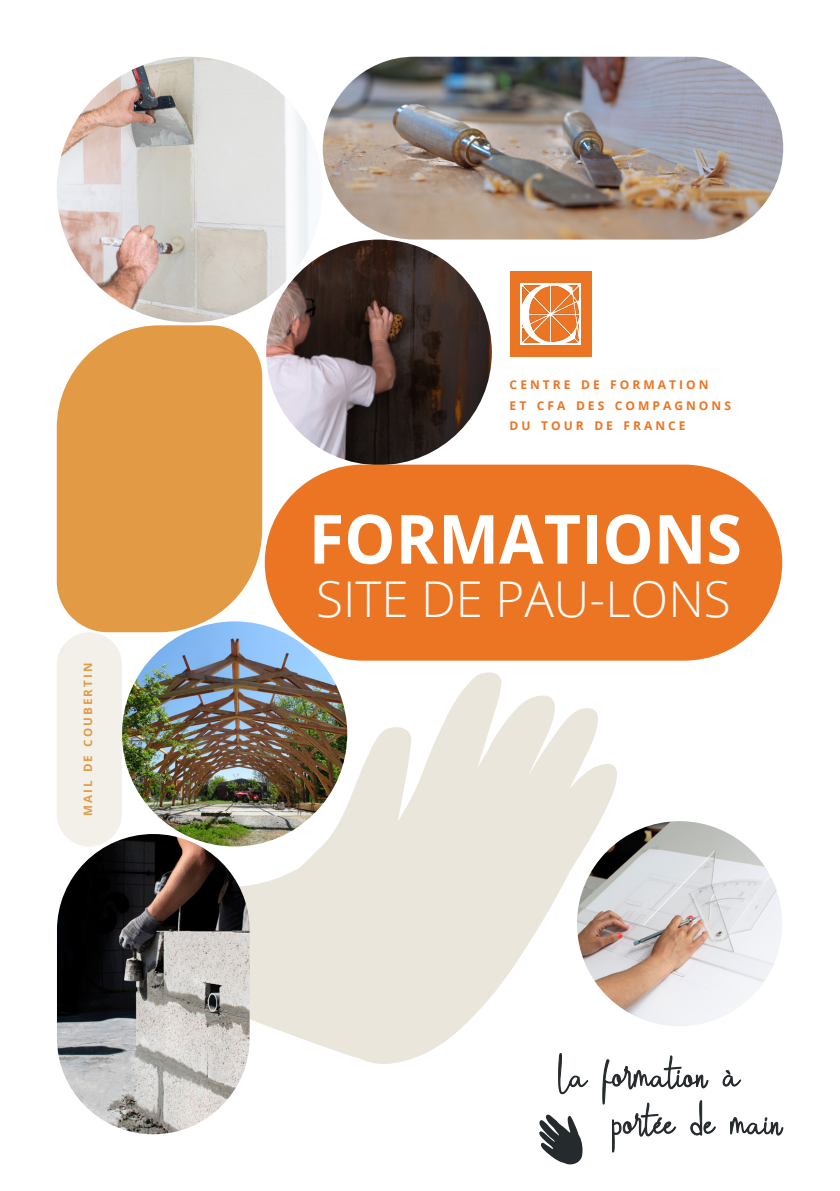
<style>
.page{position:relative;width:840px;height:1191px;background:#fff}
.page>*{position:absolute;margin:0;border:0;box-sizing:border-box;transform-origin:0 0}
.TITRE___COULEURS{font:700 67.8px "Open Sans";color:#fff;scale:.95 1}
.TITRE___COULEURS-2{font:300 49.2px "Open Sans";color:#fff}
.TITRE___COULEURS-3{font:700 12px/20.6px "Open Sans";letter-spacing:.25em;color:#ec7523}
.TITRE___COULEURS-4{font:700 11.6px "Open Sans";letter-spacing:.18em;color:#e39a44}
</style>
<div class="page">
<img style="left:122px;top:621px;width:225px;height:225px;border-radius:112px">
<img style="left:57px;top:57px;width:265px;height:265px;border-radius:133px">
<img style="left:576px;top:821px;width:205px;height:205px;border-radius:102px">
<img style="left:266px;top:239px;width:225px;height:226px;border-radius:113px">
<img style="left:322px;top:57px;width:460px;height:182px;border-radius:91px">
<svg style="left:57px;top:325px;width:205px;height:307px;background:#e4a254"></svg>
<div style="left:57px;top:632px;width:65px;height:214px;background:#f3f0e9;border-radius:33px"></div>
<div style="left:509px;top:271px;width:82px;height:85px;background:#ec7523"></div>
<img style="left:520px;top:284px;width:60px;height:60px">
<div style="left:264px;top:464px;width:517px;height:196px;background:#ec7523;border-radius:98px"></div>
<svg style="left:558px;top:1069px;width:30px;height:26px"></svg>
<svg style="left:602px;top:1055px;width:181px;height:98px"></svg>
<svg style="left:539px;top:1114px;width:43px;height:50px"></svg>
<img style="left:84px;top:667px;width:535px;height:402px">
<img style="left:57px;top:834px;width:192px;height:300px;border-radius:96px">
<p class="TITRE___COULEURS-4" style="left:80px;top:816px;width:155px;rotate:-90deg">MAIL DE COUBERTIN</p>
<p class="TITRE___COULEURS-3" style="left:509px;top:374px;width:200px">CENTRE DE FORMATION</p>
<p class="TITRE___COULEURS-3" style="left:509px;top:394px;width:223px">ET CFA DES COMPAGNONS<br>DU TOUR DE FRANCE</p>
<p class="TITRE___COULEURS" style="left:308px;top:491px;width:457px">FORMATIONS</p>
<p class="TITRE___COULEURS-2" style="left:316px;top:565px;width:416px">SITE DE PAU-LONS</p>
</div>
